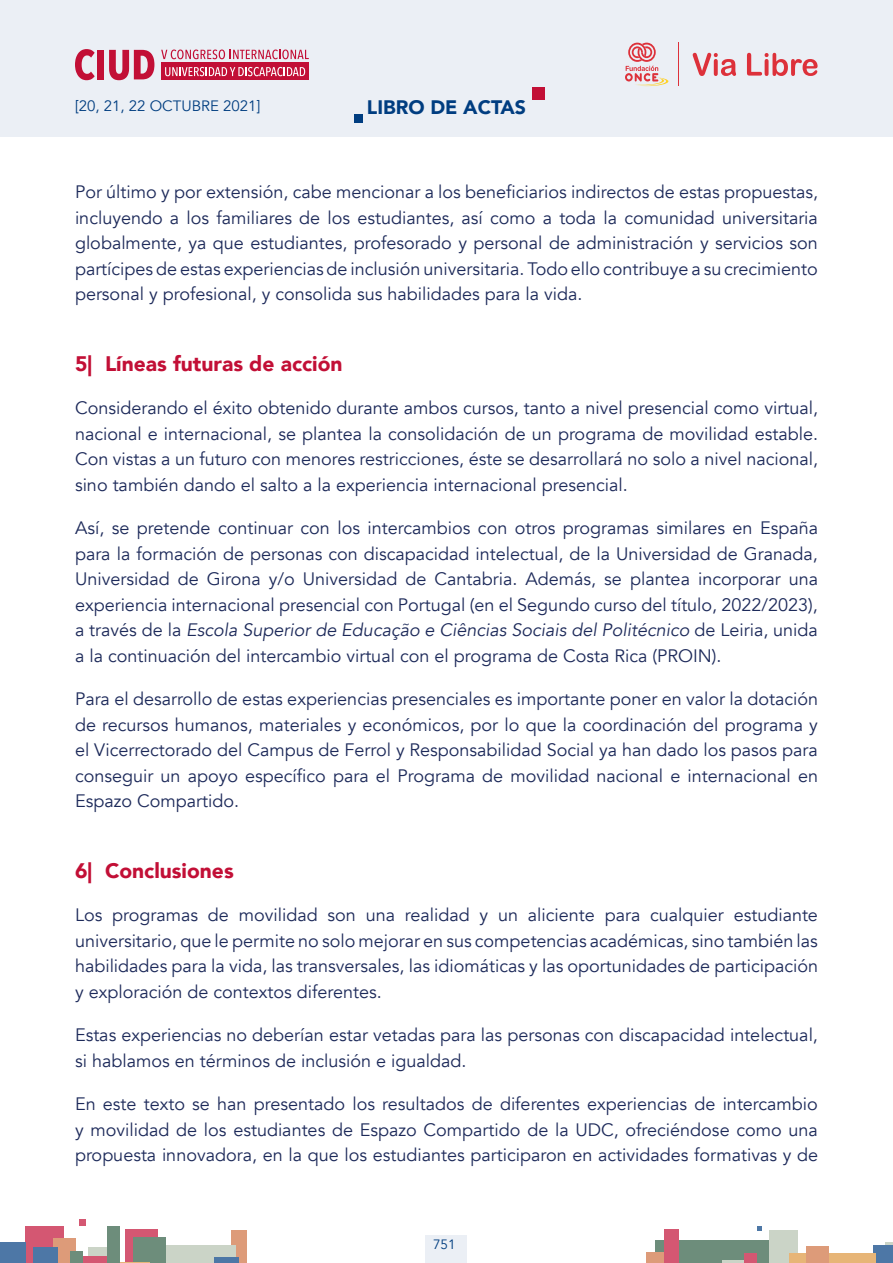
<style>
.page{position:relative;width:893px;height:1263px;background:#fff}
.page>*{position:absolute;margin:0;border:0;box-sizing:border-box;transform-origin:0 0}
.P_titulitos_red{font:900 21px "Avenir";color:#c20f36}
.t1{font:900 19.5px "Avenir";color:#003d80}
.t2{font:18px/25.5px "Avenir";color:#1d2a5a;text-align:justify}
.t3{font:15px "Avenir";color:#003d80}
.t4{font:13.5px "Avenir";color:#003d80}
.s1{font-style:italic}
</style>
<div class="page">
<div style="left:0;top:0;width:893px;height:136px;background:#ebeff5"></div>
<div style="left:426px;top:1236px;width:41px;height:27px;background:#ebeff5"></div>
<div style="left:655px;top:1240px;width:122px;height:23px;background:#6d8d7b"></div>
<hr style="left:722px;top:1260px;width:24px;height:3px;background:#b5c2b0">
<div style="left:646px;top:1252px;width:29px;height:11px;background:#dd9b79"></div>
<div style="left:885px;top:1242px;width:8px;height:21px;background:#cbd4c7"></div>
<div style="left:769px;top:1230px;width:28px;height:33px;background:#cbd4c7"></div>
<div style="left:874px;top:1245px;width:19px;height:18px;background:#4d77a6"></div>
<div style="left:790px;top:1253px;width:86px;height:10px;background:#e7b577"></div>
<div style="left:744px;top:1253px;width:12px;height:10px;background:#d45772"></div>
<div style="left:663px;top:1229px;width:15px;height:34px;background:#d45772"></div>
<div style="left:806px;top:1246px;width:23px;height:17px;background:#dd9b79"></div>
<svg style="left:758px;top:1227px;width:4px;height:4px"></svg>
<div style="left:88px;top:1247px;width:25px;height:16px;background:#cbd4c7"></div>
<div style="left:125px;top:1230px;width:33px;height:33px;background:#d45772"></div>
<div style="left:26px;top:1226px;width:38px;height:37px;background:#d45772"></div>
<div style="left:53px;top:1238px;width:23px;height:25px;background:#dd9b79"></div>
<div style="left:230px;top:1230px;width:16px;height:33px;background:#dd9b79"></div>
<div style="left:34px;top:1247px;width:24px;height:16px;background:#4d77a6"></div>
<div style="left:75px;top:1256px;width:44px;height:7px;background:#d45772"></div>
<div style="left:0;top:1242px;width:26px;height:21px;background:#4d77a6"></div>
<div style="left:150px;top:1245px;width:86px;height:18px;background:#cbd4c7"></div>
<div style="left:133px;top:1237px;width:33px;height:26px;background:#6d8d7b"></div>
<hr style="left:117px;top:1262px;width:33px;height:1px;background:#de963d">
<div style="left:71px;top:1251px;width:12px;height:12px;background:#6d8d7b"></div>
<div style="left:108px;top:1226px;width:12px;height:37px;background:#6d8d7b"></div>
<svg style="left:80px;top:1219px;width:6px;height:6px"></svg>
<div style="left:214px;top:1257px;width:24px;height:6px;background:#4d77a6"></div>
<div style="left:532px;top:87px;width:12px;height:12px;background:#c20f36"></div>
<div style="left:355px;top:114px;width:8px;height:8px;background:#003d80"></div>
<svg style="left:625px;top:43px;width:43px;height:43px"></svg>
<hr style="left:678px;top:43px;width:1px;height:43px;background:#dd313a">
<svg style="left:693px;top:53px;width:43px;height:23px"></svg>
<svg style="left:747px;top:53px;width:70px;height:23px"></svg>
<svg style="left:75px;top:49px;width:20px;height:31px"></svg>
<div style="left:98px;top:50px;width:6px;height:29px;background:#c20f36"></div>
<svg style="left:109px;top:50px;width:45px;height:30px"></svg>
<svg style="left:161px;top:50px;width:148px;height:9px"></svg>
<div style="left:162px;top:62px;width:147px;height:18px;background:#c20f36"></div>
<svg style="left:165px;top:67px;width:140px;height:9px"></svg>
<p class="t3" style="left:75px;top:97px;width:187px">[20, 21, 22 OCTUBRE 2021]</p>
<p class="t1" style="left:367px;top:91px;width:161px">LIBRO DE ACTAS</p>
<p class="t2" style="left:75px;top:179px;width:744px">Por último y por extensión, cabe mencionar a los beneficiarios indirectos de estas propuestas, incluyendo a los familiares de los estudiantes, así como a toda la comunidad universitaria globalmente, ya que estudiantes, profesorado y personal de administración y servicios son partícipes de estas experiencias de inclusión universitaria. Todo ello contribuye a su crecimiento personal y profesional, y consolida sus habilidades para la vida.</p>
<h4 class="P_titulitos_red" style="left:75px;top:345px;width:269px">5| Líneas futuras de acción</h4>
<p class="t2" style="left:75px;top:395px;width:745px">Considerando el éxito obtenido durante ambos cursos, tanto a nivel presencial como virtual, nacional e internacional, se plantea la consolidación de un programa de movilidad estable.<br>Con vistas a un futuro con menores restricciones, éste se desarrollará no solo a nivel nacional, sino también dando el salto a la experiencia internacional presencial.</p>
<p class="t2" style="left:75px;top:515px;width:744px">Así, se pretende continuar con los intercambios con otros programas similares en España para la formación de personas con discapacidad intelectual, de la Universidad de Granada, Universidad de Girona y/o Universidad de Cantabria. Además, se plantea incorporar una experiencia internacional presencial con Portugal (en el Segundo curso del título, 2022/2023), a través de la <span class="s1">Escola Superior de Educação e Ciências Sociais del Politécnico</span> de Leiria, unida a la continuación del intercambio virtual con el programa de Costa Rica (PROIN).</p>
<p class="t2" style="left:75px;top:686px;width:744px">Para el desarrollo de estas experiencias presenciales es importante poner en valor la dotación de recursos humanos, materiales y económicos, por lo que la coordinación del programa y el Vicerrectorado del Campus de Ferrol y Responsabilidad Social ya han dado los pasos para conseguir un apoyo específico para el Programa de movilidad nacional e internacional en Espazo Compartido.</p>
<h4 class="P_titulitos_red" style="left:75px;top:852px;width:160px">6| Conclusiones</h4>
<p class="t2" style="left:75px;top:902px;width:744px">Los programas de movilidad son una realidad y un aliciente para cualquier estudiante universitario, que le permite no solo mejorar en sus competencias académicas, sino también las habilidades para la vida, las transversales, las idiomáticas y las oportunidades de participación y exploración de contextos diferentes.</p>
<p class="t2" style="left:75px;top:1022px;width:744px">Estas experiencias no deberían estar vetadas para las personas con discapacidad intelectual, si hablamos en términos de inclusión e igualdad.</p>
<p class="t2" style="left:75px;top:1091px;width:744px">En este texto se han presentado los resultados de diferentes experiencias de intercambio y movilidad de los estudiantes de Espazo Compartido de la UDC, ofreciéndose como una propuesta innovadora, en la que los estudiantes participaron en actividades formativas y de</p>
<p class="t4" style="left:433px;top:1236px;width:24px">751</p>
</div>
